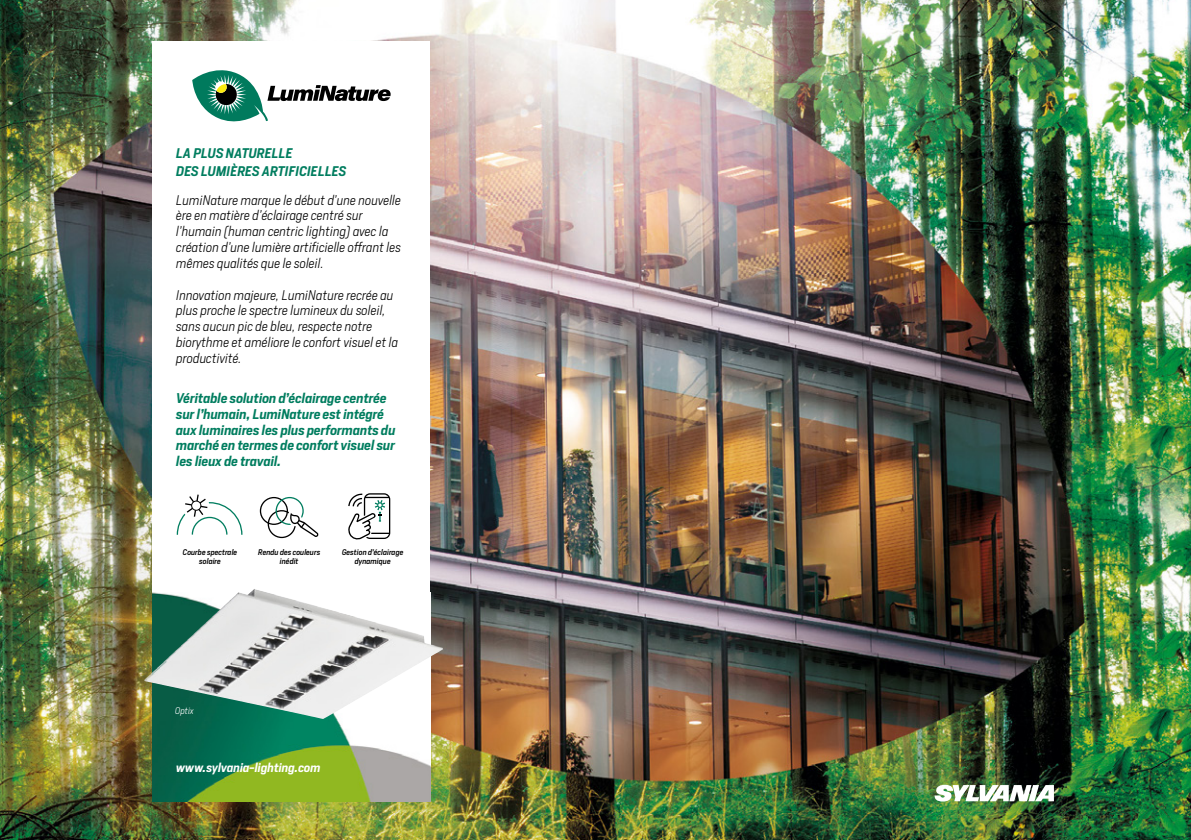
<style>
.page{position:relative;width:1191px;height:840px;background:#fff}
.page>*{position:absolute;margin:0;border:0;box-sizing:border-box;transform-origin:0 0}
.t1{font:italic 600 13.2px/15.8px "Heron Sans";color:#007d5f}
.t2{font:italic 300 13px/15.8px "Heron Sans";color:#000}
.t3{font:italic 600 13px/17.4px "Heron Sans";color:#007d5f}
.t4{font:italic 600 12px "Heron Sans";color:#fff}
.t5{font:italic 300 9px "Heron Sans";color:#fff}
.t6{font:italic 500 7.6px/9.2px "Heron Sans";color:#000;text-align:center}
</style>
<div class="page">
<img style="left:0;top:0;width:1191px;height:839px">
<img style="left:934px;top:784px;width:120px;height:17px">
<div style="left:153px;top:41px;width:277px;height:760px;background:#fff"></div>
<img style="left:153px;top:592px;width:277px;height:209px">
<img style="left:155px;top:589px;width:99px;height:79px">
<svg style="left:177px;top:494px;width:65px;height:40px"></svg>
<svg style="left:260px;top:496px;width:59px;height:42px"></svg>
<svg style="left:348px;top:493px;width:42px;height:47px"></svg>
<svg style="left:192px;top:70px;width:198px;height:52px"></svg>
<p class="t3" style="left:176px;top:144px;width:172px">LA PLUS NATURELLE<br>DES LUMIÈRES ARTIFICIELLES</p>
<p class="t2" style="left:176px;top:191px;width:226px">LumiNature marque le début d’une nouvelle ère en matière d’éclairage centré sur l’humain (human centric lighting) avec la création d’une lumière artificielle offrant les mêmes qualités que le soleil.</p>
<p class="t2" style="left:176px;top:286px;width:223px">Innovation majeure, LumiNature recrée au plus proche le spectre lumineux du soleil, sans aucun pic de bleu, respecte notre biorythme et améliore le confort visuel et la productivité.</p>
<p class="t1" style="left:176px;top:390px;width:221px">Véritable solution d’éclairage centrée sur l’humain, LumiNature est intégré aux luminaires les plus performants du marché en termes de confort visuel sur les lieux de travail.</p>
<p class="t6" style="left:183px;top:547px;width:56px">Courbe spectrale solaire</p>
<p class="t6" style="left:258px;top:547px;width:63px">Rendu des couleurs inédit</p>
<p class="t6" style="left:342px;top:547px;width:63px">Gestion d’éclairage dynamique</p>
<p class="t5" style="left:175px;top:704px;width:20px">Optix</p>
<p class="t4" style="left:176px;top:759px;width:146px">www.sylvania-lighting.com</p>
</div>
